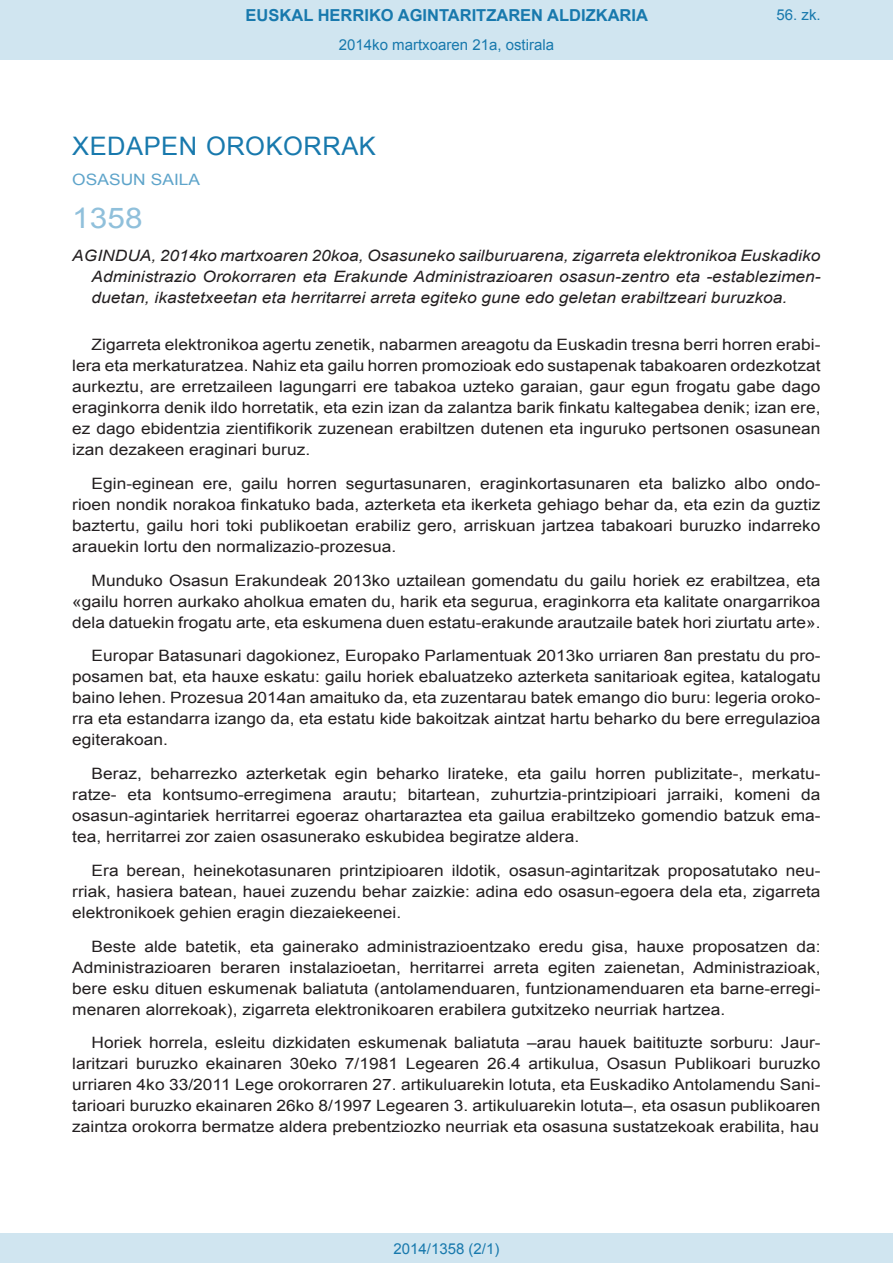
<style>
.page{position:relative;width:893px;height:1263px;background:#fff}
.page>*{position:absolute;margin:0;border:0;box-sizing:border-box;transform-origin:0 0}
.BOPVOrden{font:28.5px "Arial";color:#90c0db;scale:1.11 1}
.BOPVSeccion{font:25.5px "Arial";letter-spacing:.02em;color:#1879ad}
.t1{font:700 16.5px "Arial";color:#1879ad}
.BOPVDetalle{font:15.6px/21px "Arial";color:#231f20;text-align:justify;scale:1.11 1}
.BOPVTitulo{font:italic 15.6px/21px "Arial";color:#231f20;text-align:justify;scale:1.11 1}
.BOPVOrganismo{font:15.6px "Arial";letter-spacing:.005em;color:#5ea4ca;scale:1.11 1}
.Paginacion_Centro{font:15px "Arial";color:#1879ad}
</style>
<div class="page">
<div style="left:0;top:0;width:893px;height:60px;background:#d0e5f0"></div>
<div style="left:0;top:1233px;width:893px;height:30px;background:#d0e5f0"></div>
<p class="t1" style="left:246px;top:4px;width:404px">EUSKAL HERRIKO AGINTARITZAREN ALDIZKARIA</p>
<p class="Paginacion_Centro" style="left:339px;top:35px;width:217px">2014ko martxoaren 21a, ostirala</p>
<p class="Paginacion_Centro" style="left:776px;top:5px;width:46px">56. zk.</p>
<p class="BOPVSeccion" style="left:72px;top:129px;width:305px">XEDAPEN OROKORRAK</p>
<p class="BOPVOrganismo" style="left:72px;top:169px;width:117px">OSASUN SAILA</p>
<p class="BOPVOrden" style="left:72px;top:199px;width:65px">1358</p>
<p class="BOPVTitulo" style="left:92px;top:246px;width:658px;text-indent:-19px">AGINDUA, 2014ko martxoaren 20koa, Osasuneko sailburuarena, zigarreta elektronikoa Euskadiko Administrazio Orokorraren eta Erakunde Administrazioaren osasun-zentro eta -establezimen&shy;duetan, ikastetxeetan eta herritarrei arreta egiteko gune edo geletan erabiltzeari buruzkoa.</p>
<p class="BOPVDetalle" style="left:72px;top:334px;width:676px;text-indent:19px">Zigarreta elektronikoa agertu zenetik, nabarmen areagotu da Euskadin tresna berri horren erabi&shy;lera eta merkaturatzea. Nahiz eta gailu horren promozioak edo sustapenak tabakoaren ordezkotzat aurkeztu, are erretzaileen lagungarri ere tabakoa uzteko garaian, gaur egun frogatu gabe dago eraginkorra denik ildo horretatik, eta ezin izan da zalantza barik finkatu kaltegabea denik; izan ere, ez dago ebidentzia zientifikorik zuzenean erabiltzen dutenen eta inguruko pertsonen osasunean izan dezakeen eraginari buruz.</p>
<p class="BOPVDetalle" style="left:72px;top:473px;width:676px;text-indent:19px">Egin-eginean ere, gailu horren segurtasunaren, eraginkortasunaren eta balizko albo ondo&shy;rioen nondik norakoa finkatuko bada, azterketa eta ikerketa gehiago behar da, eta ezin da guztiz baztertu, gailu hori toki publikoetan erabiliz gero, arriskuan jartzea tabakoari buruzko indarreko arauekin lortu den normalizazio-prozesua.</p>
<p class="BOPVDetalle" style="left:72px;top:570px;width:676px;text-indent:19px">Munduko Osasun Erakundeak 2013ko uztailean gomendatu du gailu horiek ez erabiltzea, eta «gailu horren aurkako aholkua ematen du, harik eta segurua, eraginkorra eta kalitate onargarrikoa dela datuekin frogatu arte, eta eskumena duen estatu-erakunde arautzaile batek hori ziurtatu arte».</p>
<p class="BOPVDetalle" style="left:72px;top:645px;width:676px;text-indent:19px">Europar Batasunari dagokionez, Europako Parlamentuak 2013ko urriaren 8an prestatu du pro&shy;posamen bat, eta hauxe eskatu: gailu horiek ebaluatzeko azterketa sanitarioak egitea, katalogatu baino lehen. Prozesua 2014an amaituko da, eta zuzentarau batek emango dio buru: legeria oroko&shy;rra eta estandarra izango da, eta estatu kide bakoitzak aintzat hartu beharko du bere erregulazioa egiterakoan.</p>
<p class="BOPVDetalle" style="left:72px;top:763px;width:676px;text-indent:19px">Beraz, beharrezko azterketak egin beharko lirateke, eta gailu horren publizitate-, merkatu&shy;ratze- eta kontsumo-erregimena arautu; bitartean, zuhurtzia-printzipioari jarraiki, komeni da osasun-agintariek herritarrei egoeraz ohartaraztea eta gailua erabiltzeko gomendio batzuk ema&shy;tea, herritarrei zor zaien osasunerako eskubidea begiratze aldera.</p>
<p class="BOPVDetalle" style="left:72px;top:860px;width:676px;text-indent:19px">Era berean, heinekotasunaren printzipioaren ildotik, osasun-agintaritzak proposatutako neu&shy;rriak, hasiera batean, hauei zuzendu behar zaizkie: adina edo osasun-egoera dela eta, zigarreta elektronikoek gehien eragin diezaiekeenei.</p>
<p class="BOPVDetalle" style="left:72px;top:936px;width:676px;text-indent:19px">Beste alde batetik, eta gainerako administrazioentzako eredu gisa, hauxe proposatzen da:<br>Administrazioaren beraren instalazioetan, herritarrei arreta egiten zaienetan, Administrazioak, bere esku dituen eskumenak baliatuta (antolamenduaren, funtzionamenduaren eta barne-erregi&shy;menaren alorrekoak), zigarreta elektronikoaren erabilera gutxitzeko neurriak hartzea.</p>
<p class="BOPVDetalle" style="left:72px;top:1032px;width:676px;text-indent:19px">Horiek horrela, esleitu dizkidaten eskumenak baliatuta –arau hauek baitituzte sorburu: Jaur&shy;laritzari buruzko ekainaren 30eko 7/1981 Legearen 26.4 artikulua, Osasun Publikoari buruzko urriaren 4ko 33/2011 Lege orokorraren 27. artikuluarekin lotuta, eta Euskadiko Antolamendu Sani&shy;tarioari buruzko ekainaren 26ko 8/1997 Legearen 3. artikuluarekin lotuta–, eta osasun publikoaren zaintza orokorra bermatze aldera prebentziozko neurriak eta osasuna sustatzekoak erabilita, hau</p>
<p class="Paginacion_Centro" style="left:393px;top:1238px;width:107px">2014/1358 (2/1)</p>
</div>
